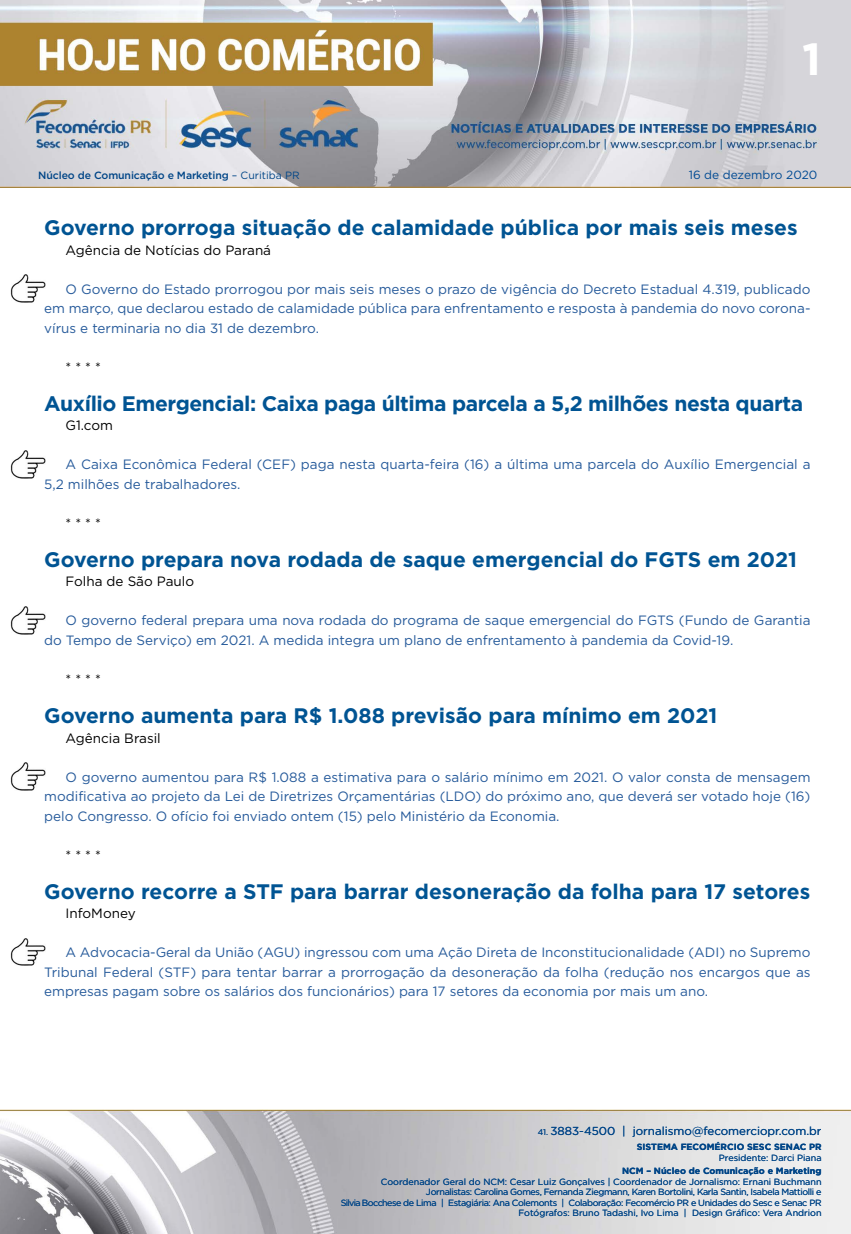
<style>
.page{position:relative;width:851px;height:1234px;background:#fff}
.page>*{position:absolute;margin:0;border:0;box-sizing:border-box;transform-origin:0 0}
.t1{font:700 45px "Gotham";color:#fff}
.t2{font:700 21px "Gotham";color:#005493}
.t3{font:700 21px "Gotham";letter-spacing:-.02em;color:#005493}
.t4{font:13.5px/19.5px "Gotham";color:#275b9b;text-align:justify}
.t5{font:13.5px "Gotham";color:#000}
.t6{font:11.85px "Gotham";color:#004a93}
.t7{font:11.55px "Gotham";color:#004587}
.t8{font:500 10.5px "Gotham";letter-spacing:-.01em;color:#004587}
.t9{font:9px/10.5px "Gotham";letter-spacing:-.04em;color:#004587;text-align:right}
.t10{font:700 9px "Gotham";color:#004587}
.t11{font:9px "Gotham";color:#004587}
.s1{font-weight:400}
.s2{font-size:8.25px}
</style>
<div class="page">
<img style="left:0;top:0;width:850px;height:188px">
<img style="left:0;top:1109px;width:850px;height:124px">
<img style="left:11px;top:274px;width:35px;height:28px">
<img style="left:11px;top:450px;width:35px;height:28px">
<img style="left:11px;top:606px;width:35px;height:28px">
<img style="left:11px;top:762px;width:35px;height:28px">
<img style="left:11px;top:938px;width:35px;height:27px">
<h1 class="t1" style="left:802px;top:29px;width:20px">1</h1>
<p class="t8" style="left:38px;top:168px;width:263px">Núcleo de Comunicação e Marketing <span class="s1">– Curitiba PR</span></p>
<p class="t6" style="left:688px;top:167px;width:130px">16 de dezembro 2020</p>
<h2 class="t2" style="left:44px;top:214px;width:754px">Governo prorroga situação de calamidade pública por mais seis meses</h2>
<p class="t5" style="left:65px;top:241px;width:207px">Agência de Notícias do Paraná</p>
<p class="t4" style="left:44px;top:279px;width:767px;text-indent:21px">O Governo do Estado prorrogou por mais seis meses o prazo de vigência do Decreto Estadual 4.319, publicado em março, que declarou estado de calamidade pública para enfrentamento e resposta à pandemia do novo corona&shy;vírus e terminaria no dia 31 de dezembro.</p>
<p class="t5" style="left:65px;top:358px;width:37px">* * * *</p>
<h2 class="t3" style="left:44px;top:389px;width:760px">Auxílio Emergencial: Caixa paga última parcela a 5,2 milhões nesta quarta</h2>
<p class="t5" style="left:65px;top:417px;width:49px">G1.com</p>
<p class="t4" style="left:44px;top:454px;width:767px;text-indent:21px">A Caixa Econômica Federal (CEF) paga nesta quarta-feira (16) a última uma parcela do Auxílio Emergencial a<br>5,2 milhões de trabalhadores.</p>
<p class="t5" style="left:65px;top:514px;width:37px">* * * *</p>
<h2 class="t2" style="left:44px;top:545px;width:754px">Governo prepara nova rodada de saque emergencial do FGTS em 2021</h2>
<p class="t5" style="left:65px;top:573px;width:130px">Folha de São Paulo</p>
<p class="t4" style="left:44px;top:610px;width:767px;text-indent:21px">O governo federal prepara uma nova rodada do programa de saque emergencial do FGTS (Fundo de Garantia do Tempo de Serviço) em 2021. A medida integra um plano de enfrentamento à pandemia da Covid-19.</p>
<p class="t5" style="left:65px;top:670px;width:37px">* * * *</p>
<h2 class="t2" style="left:44px;top:701px;width:674px">Governo aumenta para R$ 1.088 previsão para mínimo em 2021</h2>
<p class="t5" style="left:65px;top:729px;width:97px">Agência Brasil</p>
<p class="t4" style="left:44px;top:766px;width:767px;text-indent:21px">O governo aumentou para R$ 1.088 a estimativa para o salário mínimo em 2021. O valor consta de mensagem modificativa ao projeto da Lei de Diretrizes Orçamentárias (LDO) do próximo ano, que deverá ser votado hoje (16) pelo Congresso. O ofício foi enviado ontem (15) pelo Ministério da Economia.</p>
<p class="t5" style="left:65px;top:846px;width:37px">* * * *</p>
<h2 class="t2" style="left:44px;top:877px;width:767px">Governo recorre a STF para barrar desoneração da folha para 17 setores</h2>
<p class="t5" style="left:65px;top:904px;width:72px">InfoMoney</p>
<p class="t4" style="left:44px;top:942px;width:767px;text-indent:21px">A Advocacia-Geral da União (AGU) ingressou com uma Ação Direta de Inconstitucionalidade (ADI) no Supremo Tribunal Federal (STF) para tentar barrar a prorrogação da desoneração da folha (redução nos encargos que as empresas pagam sobre os salários dos funcionários) para 17 setores da economia por mais um ano.</p>
<p class="t7" style="left:537px;top:1123px;width:285px"><span class="s2">41.</span> 3883-4500 | jornalismo@fecomerciopr.com.br</p>
<p class="t10" style="left:636px;top:1140px;width:186px">SISTEMA FECOMÉRCIO SESC SENAC PR</p>
<p class="t11" style="left:718px;top:1151px;width:104px">Presidente: Darci Piana</p>
<p class="t10" style="left:622px;top:1164px;width:201px">NCM – Núcleo de Comunicação e Marketing</p>
<p class="t9" style="left:341px;top:1175px;width:482px">Coordenador Geral do NCM: Cesar Luiz Gonçalves | Coordenador de Jornalismo: Ernani Buchmann Jornalistas: Carolina Gomes, Fernanda Ziegmann, Karen Bortolini, Karla Santin, Isabela Mattiolli e<br>Silvia Bocchese de Lima | Estagiária: Ana Colemonts | Colaboração: Fecomércio PR e Unidades do Sesc e Senac PR Fotógrafos: Bruno Tadashi, Ivo Lima | Design Gráfico: Vera Andrion</p>
</div>
